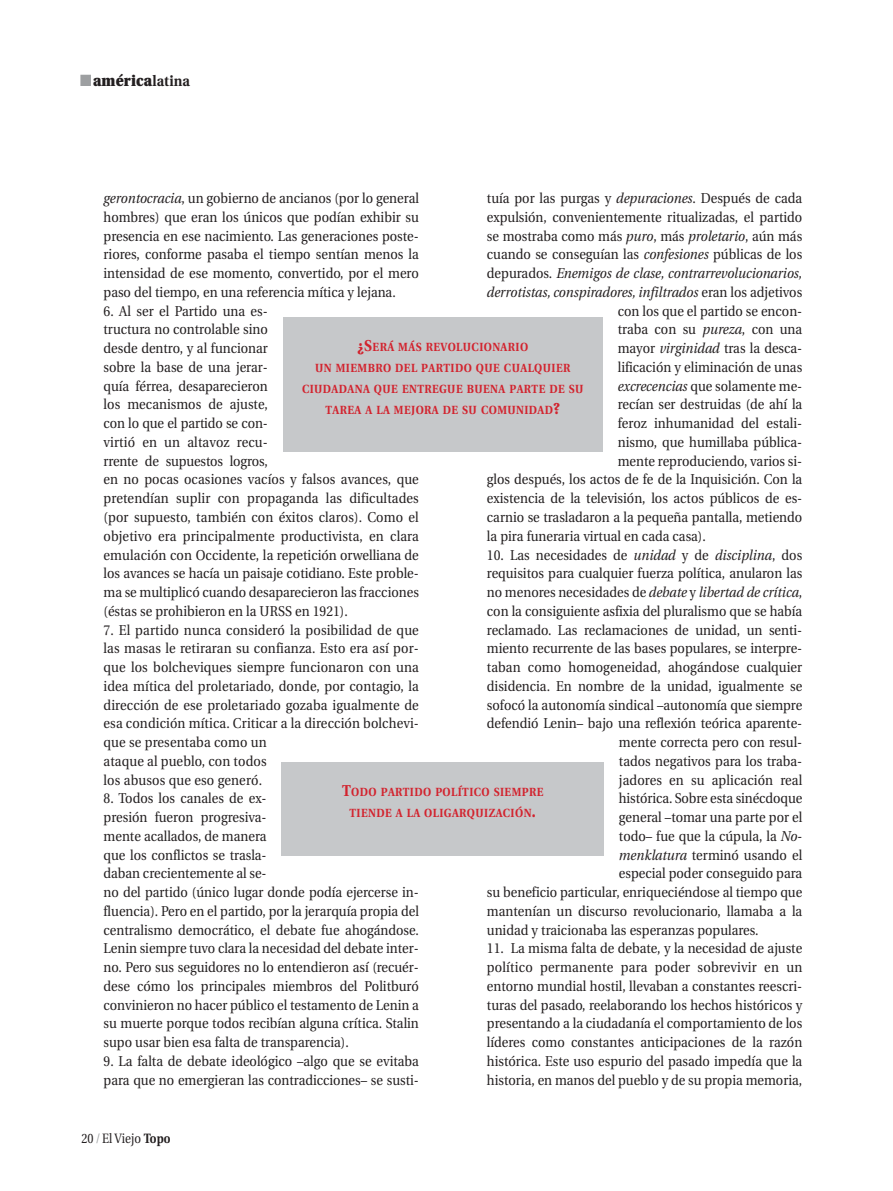
<style>
.page{position:relative;width:893px;height:1191px;background:#fff}
.page>*{position:absolute;margin:0;border:0;box-sizing:border-box;transform-origin:0 0}
.t1{font:900 15px "Utopia";letter-spacing:.01em;color:#231f20;scale:.9 1}
.t2{font:14.25px/18.8px "Utopia";color:#231f20;scale:.9 1}
.t3{font:italic 14.25px "Utopia";color:#231f20;scale:.9 1}
.t4{font:13.5px "Utopia";color:#231f20;scale:.85 1}
.t5{font:700 11.85px/21px "Utopia";letter-spacing:.035em;color:#d2232e;text-align:center;scale:.9 1}
.s1{font-weight:700}
.s2{font-style:italic}
.s3{font-style:normal}
.s4{font-size:15.75px}
.s5{color:#9d9fa1}
</style>
<div class="page">
<svg style="left:80px;top:74px;width:524px;height:782px"></svg>
<p class="t1" style="left:93px;top:75px;width:109px">américa<span class="s1">latina</span></p>
<p class="t2" style="left:104px;top:190px;width:352px;text-align:justify"><span class="s2">gerontocracia</span>, un gobierno de ancianos (por lo general hombres) que eran los únicos que podían exhibir su presencia en ese nacimiento. Las generaciones poste&shy;riores, conforme pasaba el tiempo sentían menos la intensidad de ese momento, convertido, por el mero paso del tiempo, en una referencia mítica y lejana.</p>
<p class="t2" style="left:104px;top:303px;width:352px">6. Al ser el Partido una es-<br>tructura no controlable sino<br>desde dentro, y al funcionar<br>sobre la base de una jerar-<br>quía férrea, desaparecieron<br>los mecanismos de ajuste,<br>con lo que el partido se con-<br>virtió en un altavoz recu-<br>rrente de supuestos logros,<br>en no pocas ocasiones vacíos y falsos avances, que pretendían suplir con propaganda las dificultades (por supuesto, también con éxitos claros). Como el objetivo era principalmente productivista, en clara emulación con Occidente, la repetición orwelliana de los avances se hacía un paisaje cotidiano. Este proble&shy;ma se multiplicó cuando desaparecieron las fracciones (éstas se prohibieron en la URSS en 1921).</p>
<p class="t2" style="left:104px;top:621px;width:352px">7. El partido nunca consideró la posibilidad de que las masas le retiraran su confianza. Esto era así por&shy;que los bolcheviques siempre funcionaron con una idea mítica del proletariado, donde, por contagio, la dirección de ese proletariado gozaba igualmente de esa condición mítica. Criticar a la dirección bolchevi&shy;que se presentaba como un<br>ataque al pueblo, con todos<br>los abusos que eso generó.</p>
<p class="t2" style="left:104px;top:790px;width:352px">8. Todos los canales de ex-<br>presión fueron progresiva-<br>mente acallados, de manera<br>que los conflictos se trasla-<br>daban crecientemente al se-<br>no del partido (único lugar donde podía ejercerse in&shy;fluencia). Pero en el partido, por la jerarquía propia del centralismo democrático, el debate fue ahogándose.<br>Lenin siempre tuvo clara la necesidad del debate inter&shy;no. Pero sus seguidores no lo entendieron así (recuér&shy;dese cómo los principales miembros del Politburó convinieron no hacer público el testamento de Lenin a su muerte porque todos recibían alguna crítica. Stalin supo usar bien esa falta de transparencia).</p>
<p class="t2" style="left:104px;top:1053px;width:352px">9. La falta de debate ideológico –algo que se evitaba para que no emergieran las contradicciones– se susti-</p>
<p class="t2" style="left:487px;top:190px;width:352px">tuía por las purgas y <span class="s2">depuraciones</span>. Después de cada</p>
<p class="t2" style="left:487px;top:209px;width:352px">expulsión, convenientemente ritualizadas, el partido</p>
<p class="t2" style="left:487px;top:228px;width:352px">se mostraba como más <span class="s2">puro</span>, más <span class="s2">proletario</span>, aún más</p>
<p class="t2" style="left:487px;top:246px;width:352px">cuando se conseguían las <span class="s2">confesiones</span> públicas de los</p>
<p class="t3" style="left:487px;top:268px;width:352px"><span class="s3">depurados.</span> Enemigos de clase, contrarrevolucionarios,</p>
<p class="t3" style="left:487px;top:286px;width:352px">derrotistas, conspiradores, infiltrados <span class="s3">eran los adjetivos</span></p>
<p class="t2" style="left:618px;top:303px;width:206px">con los que el partido se encon-</p>
<p class="t2" style="left:618px;top:321px;width:206px">traba con su <span class="s2">pureza</span>, con una</p>
<p class="t2" style="left:618px;top:340px;width:206px">mayor <span class="s2">virginidad</span> tras la desca-</p>
<p class="t2" style="left:618px;top:359px;width:206px">lificación y eliminación de unas</p>
<p class="t2" style="left:618px;top:378px;width:206px"><span class="s2">excrecencias</span> que solamente me-</p>
<p class="t2" style="left:618px;top:396px;width:206px">recían ser destruidas (de ahí la</p>
<p class="t2" style="left:618px;top:415px;width:206px">feroz inhumanidad del estali-</p>
<p class="t2" style="left:618px;top:434px;width:206px">nismo, que humillaba pública-</p>
<p class="t2" style="left:618px;top:453px;width:206px">mente reproduciendo, varios si-</p>
<p class="t2" style="left:487px;top:471px;width:352px">glos después, los actos de fe de la Inquisición. Con la</p>
<p class="t2" style="left:487px;top:490px;width:352px">existencia de la televisión, los actos públicos de es-</p>
<p class="t2" style="left:487px;top:509px;width:352px">carnio se trasladaron a la pequeña pantalla, metiendo</p>
<p class="t2" style="left:487px;top:528px;width:245px">la pira funeraria virtual en cada casa).</p>
<p class="t2" style="left:487px;top:546px;width:352px">10. Las necesidades de <span class="s2">unidad</span> y de <span class="s2">disciplina</span>, dos</p>
<p class="t2" style="left:487px;top:565px;width:352px">requisitos para cualquier fuerza política, anularon las</p>
<p class="t2" style="left:487px;top:584px;width:352px">no menores necesidades de <span class="s2">debate</span> y <span class="s2">libertad de crítica</span>,</p>
<p class="t2" style="left:487px;top:603px;width:352px">con la consiguiente asfixia del pluralismo que se había</p>
<p class="t2" style="left:487px;top:621px;width:352px">reclamado. Las reclamaciones de unidad, un senti-</p>
<p class="t2" style="left:487px;top:640px;width:352px">miento recurrente de las bases populares, se interpre-</p>
<p class="t2" style="left:487px;top:659px;width:352px">taban como homogeneidad, ahogándose cualquier</p>
<p class="t2" style="left:487px;top:678px;width:352px">disidencia. En nombre de la unidad, igualmente se</p>
<p class="t2" style="left:487px;top:696px;width:352px">sofocó la autonomía sindical –autonomía que siempre</p>
<p class="t2" style="left:487px;top:715px;width:352px">defendió Lenin– bajo una reflexión teórica aparente-</p>
<p class="t2" style="left:619px;top:734px;width:205px">mente correcta pero con resul-</p>
<p class="t2" style="left:619px;top:753px;width:205px">tados negativos para los traba-</p>
<p class="t2" style="left:619px;top:771px;width:205px">jadores en su aplicación real</p>
<p class="t2" style="left:619px;top:790px;width:205px">histórica. Sobre esta sinécdoque</p>
<p class="t2" style="left:619px;top:809px;width:205px">general –tomar una parte por el</p>
<p class="t2" style="left:619px;top:828px;width:205px">todo– fue que la cúpula, la <span class="s2">No-</span></p>
<p class="t2" style="left:619px;top:846px;width:205px"><span class="s2">menklatura</span> terminó usando el</p>
<p class="t2" style="left:619px;top:865px;width:205px">especial poder conseguido para</p>
<p class="t2" style="left:487px;top:884px;width:352px">su beneficio particular, enriqueciéndose al tiempo que</p>
<p class="t2" style="left:487px;top:903px;width:352px">mantenían un discurso revolucionario, llamaba a la</p>
<p class="t2" style="left:487px;top:921px;width:303px">unidad y traicionaba las esperanzas populares.</p>
<p class="t2" style="left:487px;top:940px;width:352px;text-align:justify">11. La misma falta de debate, y la necesidad de ajuste político permanente para poder sobrevivir en un entorno mundial hostil, llevaban a constantes reescri&shy;turas del pasado, reelaborando los hechos históricos y presentando a la ciudadanía el comportamiento de los líderes como constantes anticipaciones de la razón histórica. Este uso espurio del pasado impedía que la historia, en manos del pueblo y de su propia memoria,</p>
<p class="t5" style="left:302px;top:338px;width:314px"><span class="s4">¿S</span>ERÁ MÁS REVOLUCIONARIO<br>UN MIEMBRO DEL PARTIDO QUE CUALQUIER CIUDADANA QUE ENTREGUE BUENA PARTE DE SU TAREA A LA MEJORA DE SU COMUNIDAD<span class="s4">?</span></p>
<p class="t5" style="left:342px;top:783px;width:225px"><span class="s4">T</span>ODO PARTIDO POLÍTICO SIEMPRE<br>TIENDE A LA OLIGARQUIZACIÓN<span class="s4">.</span></p>
<p class="t4" style="left:82px;top:1133px;width:106px">20 <span class="s5">/</span>El Viejo <span class="s1">Topo</span></p>
</div>
